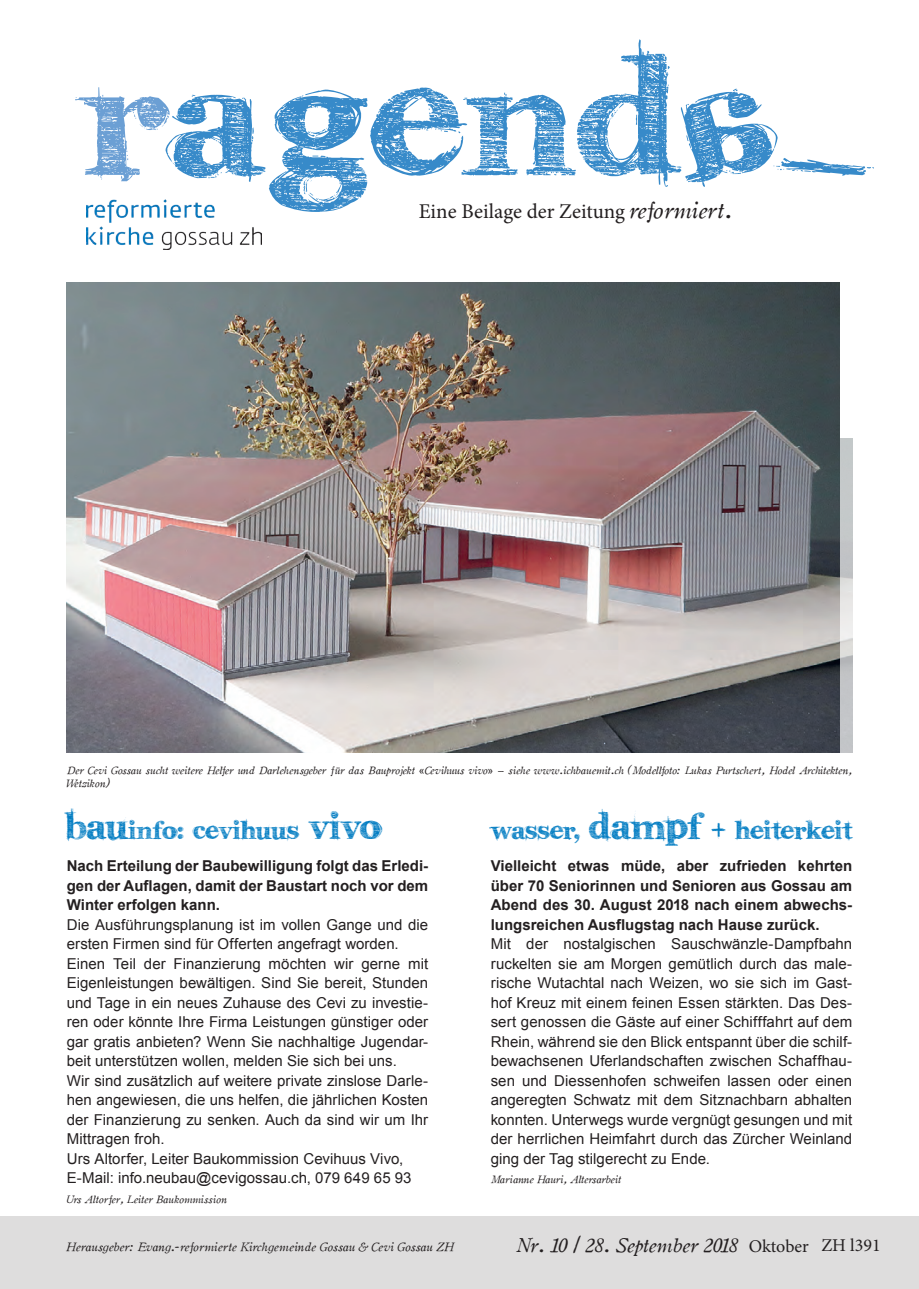
<style>
.page{position:relative;width:919px;height:1289px;background:#fff}
.page>*{position:absolute;margin:0;border:0;box-sizing:border-box;transform-origin:0 0}
.t1{font:216.6px "karabin E.";letter-spacing:.01em;color:#378ac9;scale:1.05 1}
.t2{font:33px "karabin E.";color:#007cc2}
.t3{font:21px "Minion Pro";color:#231f20}
.t4{font:19.5px "Oldstyle Italic HPLHS";color:#231f20}
.t5{font:15px/19.5px "Arial";color:#231f20}
.t6{font:700 15px/19.5px "Arial";color:#231f20;text-align:justify}
.t7{font:12px "Oldstyle Italic HPLHS";letter-spacing:-.015em;color:#231f20}
.t8{font:10.5px/12.6px "Oldstyle Italic HPLHS";color:#231f20}
.s1{color:#6b9fd4}
.s2{font-family:"Oldstyle Italic HPLHS";font-size:22.5px}
.s3{font-family:"Arial"}
.s4{font-size:48px}
.s5{font-family:"Minion Pro";font-size:18px}
</style>
<div class="page">
<div style="left:0;top:1216px;width:918px;height:72px;background:#dedddd"></div>
<img style="left:87px;top:199px;width:174px;height:51px">
<img style="left:67px;top:283px;width:772px;height:470px">
<img style="left:839px;top:438px;width:13px;height:315px">
<h1 class="t1" style="left:84px;top:-2px;width:746px"><span class="s1">r</span>agendA_</h1>
<h3 class="t3" style="left:418px;top:197px;width:315px">Eine Beilage der Zeitung <span class="s2">reformiert.</span></h3>
<p class="t8" style="left:67px;top:763px;width:786px">Der Cevi Gossau sucht weitere Helfer und Darlehensgeber für das Bauprojekt <span class="s3">«</span>Cevihuus vivo<span class="s3">»</span> – siehe www.ichbauemit.ch (Modellfoto: Lukas Purtschert, Hodel Architekten,<br>Wetzikon)</p>
<h2 class="t2" style="left:67px;top:812px;width:317px"><span class="s4">bau</span>info: cevihuus <span class="s4">vivo</span></h2>
<p class="t6" style="left:67px;top:856px;width:363px">Nach Erteilung der Baubewilligung folgt das Erledi&shy;gen der Auflagen, damit der Baustart noch vor dem Winter erfolgen kann.</p>
<p class="t5" style="left:67px;top:914px;width:363px">Die Ausführungsplanung ist im vollen Gange und die ersten Firmen sind für Offerten angefragt worden.<br>Einen Teil der Finanzierung möchten wir gerne mit Eigenleistungen bewältigen. Sind Sie bereit, Stunden und Tage in ein neues Zuhause des Cevi zu investie&shy;ren oder könnte Ihre Firma Leistungen günstiger oder gar gratis anbieten? Wenn Sie nachhaltige Jugendar&shy;beit unterstützen wollen, melden Sie sich bei uns.<br>Wir sind zusätzlich auf weitere private zinslose Darle&shy;hen angewiesen, die uns helfen, die jährlichen Kosten der Finanzierung zu senken. Auch da sind wir um Ihr Mittragen froh.<br>Urs Altorfer, Leiter Baukommission Cevihuus Vivo, E-Mail: info.neubau@cevigossau.ch, 079 649 65 93</p>
<p class="t8" style="left:67px;top:1191px;width:162px">Urs Altorfer, Leiter Baukommission</p>
<h2 class="t2" style="left:490px;top:812px;width:363px">Wasser, <span class="s4">Dampf</span> + heiterkeit</h2>
<p class="t6" style="left:490px;top:856px;width:363px">Vielleicht etwas müde, aber zufrieden kehrten über 70 Seniorinnen und Senioren aus Gossau am Abend des 30. August 2018 nach einem abwechs&shy;lungsreichen Ausflugstag nach Hause zurück.</p>
<p class="t5" style="left:490px;top:934px;width:363px;text-align:justify">Mit der nostalgischen Sauschwänzle-Dampfbahn ruckelten sie am Morgen gemütlich durch das male&shy;rische Wutachtal nach Weizen, wo sie sich im Gast&shy;hof Kreuz mit einem feinen Essen stärkten. Das Des&shy;sert genossen die Gäste auf einer Schifffahrt auf dem Rhein, während sie den Blick entspannt über die schilf&shy;bewachsenen Uferlandschaften zwischen Schaffhau&shy;sen und Diessenhofen schweifen lassen oder einen angeregten Schwatz mit dem Sitznachbarn abhalten konnten. Unterwegs wurde vergnügt gesungen und mit der herrlichen Heimfahrt durch das Zürcher Weinland ging der Tag stilgerecht zu Ende.</p>
<p class="t8" style="left:490px;top:1172px;width:132px">Marianne Hauri, Altersarbeit</p>
<p class="t7" style="left:66px;top:1237px;width:390px">Herausgeber: Evang.-reformierte Kirchgemeinde Gossau &amp; Cevi Gossau ZH</p>
<h3 class="t4" style="left:515px;top:1230px;width:366px">Nr. 10 / 28. September 2018 <span class="s5">Oktober ZH l391</span></h3>
</div>
